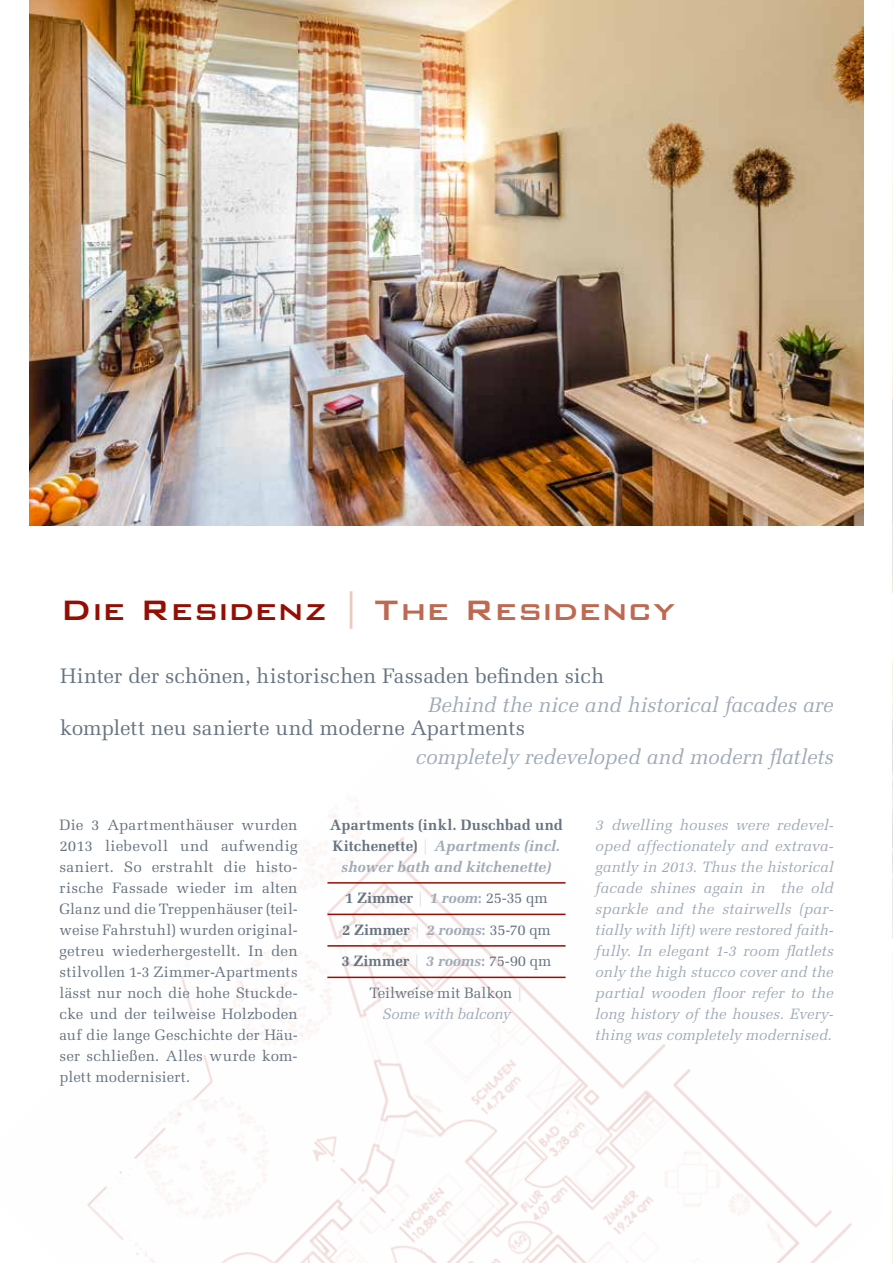
<style>
.page{position:relative;width:893px;height:1263px;background:#fff}
.page>*{position:absolute;margin:0;border:0;box-sizing:border-box;transform-origin:0 0}
.t1{font:500 37.5px "Bank Gothic BT";color:#be6951}
.t2{font:21px "Melior LT Std";letter-spacing:-.005em;color:#677481}
.t3{font:italic 21px "Melior LT Std";letter-spacing:-.005em;color:#a0aab6}
.t4{font:15px/21px "Melior LT Std";letter-spacing:.005em;color:#677481;text-align:justify}
.t5{font:italic 15px/21px "Melior LT Std";color:#a0aab6;text-align:justify}
.t6{font:italic 700 15px/21px "Melior LT Std";color:#a0aab6;text-align:center}
.t7{font:15px/31.5px "Melior LT Std";letter-spacing:-.015em;color:#677481;text-align:center}
.t8{font:700 15px "Melior LT Std";letter-spacing:-.005em;color:#677481}
.s1{color:#940e03}
.s2{color:#eaccbe}
.s3{font-style:normal;color:#677481}
.s4{font-family:"Bank Gothic BT";font-weight:500;font-style:normal;color:#dee2e7}
.s5{font-family:"Bank Gothic BT";font-weight:500;color:#dee2e7}
.s6{font-style:italic;color:#a0aab6}
.s7{color:#a0aab6}
.s8{font-weight:400}
.s9{font-weight:700}
.s10{font-weight:700;font-style:italic;color:#a0aab6}
.s11{font-weight:700;color:#a0aab6}
</style>
<div class="page">
<img style="left:87px;top:806px;width:765px;height:457px">
<img style="left:30px;top:0;width:833px;height:525px">
<svg style="left:892px;top:0;width:1px;height:1263px"></svg>
<hr style="left:327px;top:882px;width:239px;height:2px;background:#940e03">
<hr style="left:327px;top:914px;width:239px;height:1px;background:#940e03">
<hr style="left:327px;top:945px;width:239px;height:2px;background:#940e03">
<hr style="left:327px;top:977px;width:239px;height:1px;background:#940e03">
<h1 class="t1" style="left:60px;top:589px;width:616px"><span class="s1">Die Residenz</span> <span class="s2">|</span> The Residency</h1>
<h2 class="t2" style="left:60px;top:663px;width:546px">Hinter der schönen, historischen Fassaden befinden sich</h2>
<h2 class="t2" style="left:60px;top:716px;width:466px">komplett neu sanierte und moderne Apartments</h2>
<h2 class="t3" style="left:428px;top:692px;width:407px">Behind the nice and historical facades are</h2>
<h2 class="t3" style="left:415px;top:745px;width:420px">completely redeveloped and modern flatlets</h2>
<p class="t4" style="left:60px;top:814px;width:240px">Die 3 Apartmenthäuser wurden 2013 liebevoll und aufwendig saniert. So erstrahlt die histo&shy;rische Fassade wieder im alten Glanz und die Treppenhäuser (teil&shy;weise Fahrstuhl) wurden original&shy;getreu wiederhergestellt. In den stilvollen 1-3 Zimmer-Apartments lässt nur noch die hohe Stuckde&shy;cke und der teilweise Holzboden auf die lange Geschichte der Häu&shy;ser schließen. Alles wurde kom&shy;plett modernisiert.</p>
<p class="t5" style="left:595px;top:814px;width:240px">3 dwelling houses were redevel&shy;oped affectionately and extrava&shy;gantly in 2013. Thus the historical facade shines again in the old sparkle and the stairwells (par&shy;tially with lift) were restored faith&shy;fully. In elegant 1-3 room flatlets only the high stucco cover and the partial wooden floor refer to the long history of the houses. Every&shy;thing was completely modernised.</p>
<p class="t6" style="left:330px;top:814px;width:235px"><span class="s3">Apartments (inkl. Duschbad und<br>Kitchenette)</span> <span class="s4">|</span> Apartments (incl. shower bath and kitchenette)</p>
<p class="t8" style="left:345px;top:889px;width:204px">1 Zimmer <span class="s5">|</span> <span class="s6">1 room</span><span class="s7">:</span> <span class="s8">25-35 qm</span></p>
<p class="t7" style="left:341px;top:914px;width:212px"><span class="s9">2 Zimmer</span> <span class="s5">|</span> <span class="s10">2 rooms</span><span class="s11">:</span> 35-70 qm<br><span class="s9">3 Zimmer</span> <span class="s5">|</span> <span class="s10">3 rooms</span><span class="s11">:</span> 75-90 qm<br>Teilweise mit Balkon <span class="s5">|</span></p>
<p class="t5" style="left:382px;top:1003px;width:130px">Some with balcony</p>
</div>
